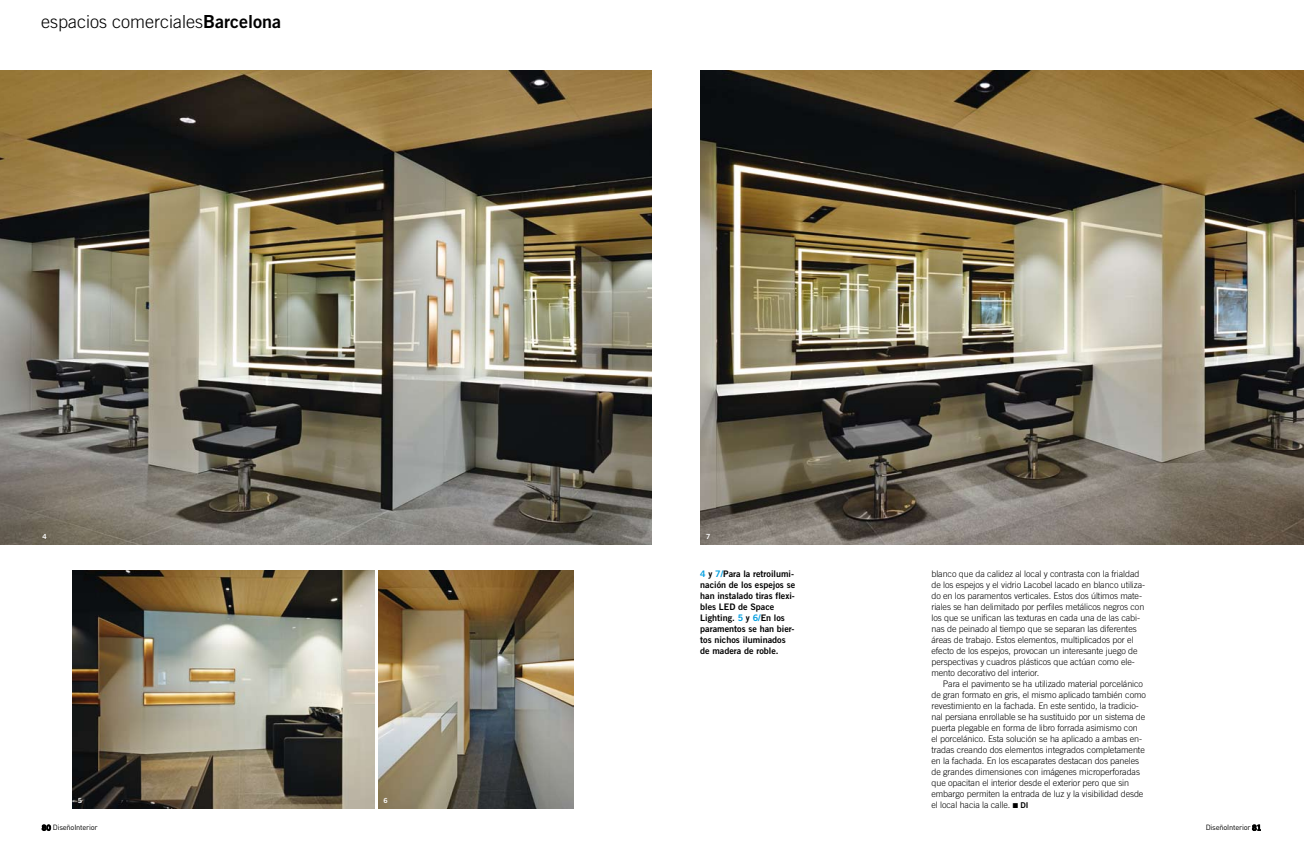
<style>
.page{position:relative;width:1304px;height:851px;background:#fff}
.page>*{position:absolute;margin:0;border:0;box-sizing:border-box;transform-origin:0 0}
.t1{font:300 18px "Trade Gothic";color:#000}
.t2{font:300 9px/11px "Trade Gothic";letter-spacing:-.01em;color:#000}
.t3{font:9px/11px "Trade Gothic Bold Two";color:#000}
.t4{font:7.5px "DIN Regular Alternate";letter-spacing:-.03em;color:#000}
.t5{font:7px "Trade Gothic Bold Two";color:#fff}
.s1{font-family:"Trade Gothic Bold Two";font-weight:400}
.s2{color:#009ee0}
.s3{font-family:"Trade Gothic Bold Two";font-weight:400;font-size:8px}
.s4{font-family:"Trade Gothic Bold Two"}
</style>
<div class="page">
<svg style="left:42px;top:824px;width:9px;height:6px"></svg>
<svg style="left:1252px;top:824px;width:9px;height:6px"></svg>
<img style="left:0;top:70px;width:652px;height:474px">
<img style="left:700px;top:70px;width:604px;height:474px">
<img style="left:73px;top:571px;width:301px;height:237px">
<img style="left:378px;top:571px;width:195px;height:237px">
<h1 class="t1" style="left:41px;top:11px;width:241px">espacios comerciales<span class="s1">Barcelona</span></h1>
<p class="t5" style="left:43px;top:531px;width:6px">4</p>
<p class="t5" style="left:78px;top:795px;width:6px">5</p>
<p class="t5" style="left:383px;top:795px;width:6px">6</p>
<p class="t5" style="left:706px;top:531px;width:6px">7</p>
<p class="t3" style="left:700px;top:568px;width:96px"><span class="s2">4</span> y <span class="s2">7/</span>Para la retroilumi&shy;nación de los espejos se han instalado tiras flexi&shy;bles LED de Space<br>Lighting. <span class="s2">5</span> y <span class="s2">6/</span>En los paramentos se han bier&shy;tos nichos iluminados de madera de roble.</p>
<p class="t2" style="left:931px;top:568px;width:215px">blanco que da calidez al local y contrasta con la frialdad de los espejos y el vidrio Lacobel lacado en blanco utiliza&shy;do en los paramentos verticales. Estos dos últimos mate&shy;riales se han delimitado por perfiles metálicos negros con los que se unifican las texturas en cada una de las cabi&shy;nas de peinado al tiempo que se separan las diferentes áreas de trabajo. Estos elementos, multiplicados por el efecto de los espejos, provocan un interesante juego de perspectivas y cuadros plásticos que actúan como ele&shy;mento decorativo del interior.</p>
<p class="t2" style="left:931px;top:678px;width:216px;text-indent:11px">Para el pavimento se ha utilizado material porcelánico de gran formato en gris, el mismo aplicado también como revestimiento en la fachada. En este sentido, la tradicio&shy;nal persiana enrollable se ha sustituido por un sistema de puerta plegable en forma de libro forrada asimismo con el porcelánico. Esta solución se ha aplicado a ambas en&shy;tradas creando dos elementos integrados completamente en la fachada. En los escaparates destacan dos paneles de grandes dimensiones con imágenes microperforadas que opacitan el interior desde el exterior pero que sin embargo permiten la entrada de luz y la visibilidad desde el local hacia la calle. ■ <span class="s3">DI</span></p>
<p class="t4" style="left:42px;top:823px;width:57px"><span class="s4">80</span> DiseñoInterior</p>
<p class="t4" style="left:1206px;top:823px;width:57px">DiseñoInterior <span class="s4">81</span></p>
</div>
